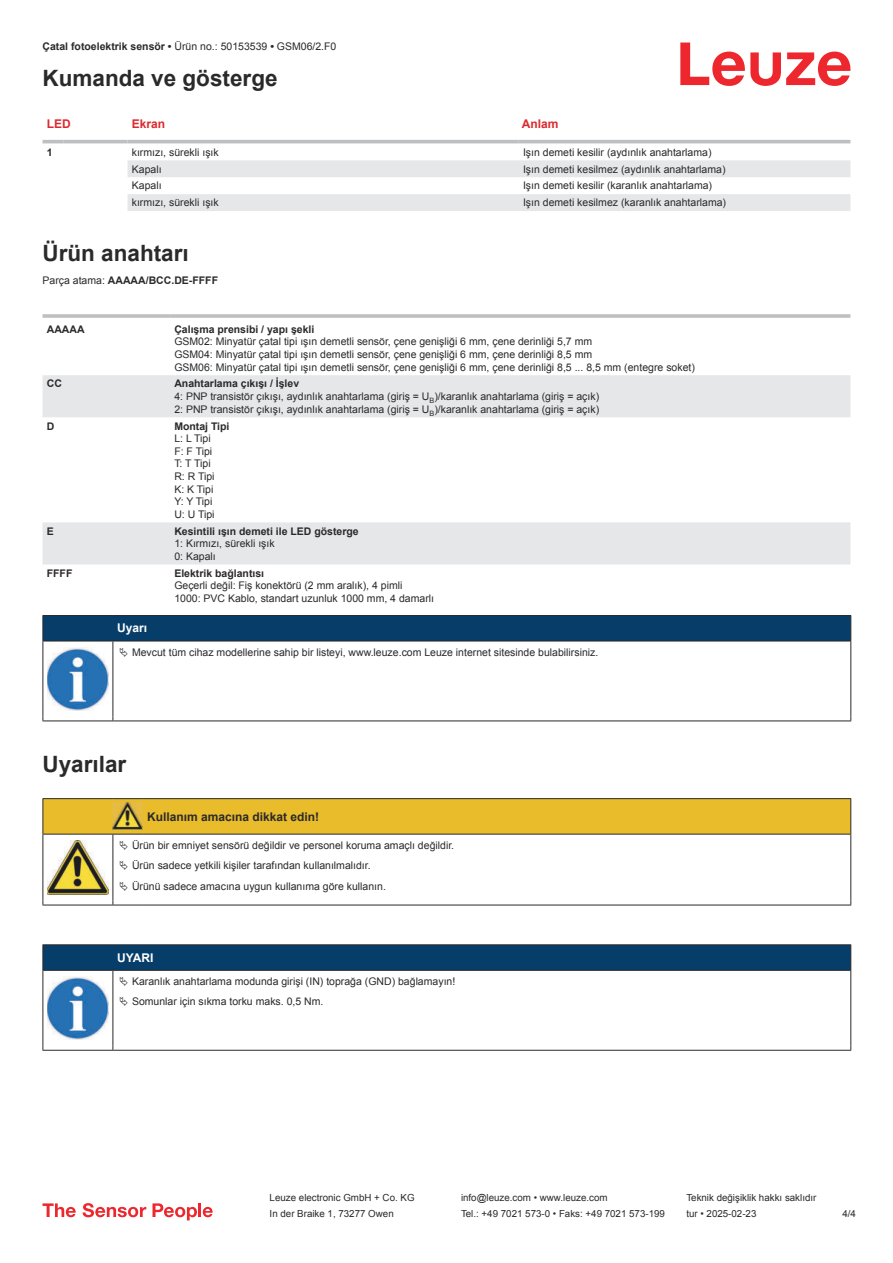
<style>
.page{position:relative;width:893px;height:1263px;background:#fff}
.page>*{position:absolute;margin:0;border:0;box-sizing:border-box;transform-origin:0 0}
.t1{font:700 22.5px "Arial";color:#2b292a}
.t2{font:700 12px "Arial";color:#2b292a}
.t3{font:700 12px "Arial";color:#db2a30}
.t4{font:700 12px "Arial";color:#fff}
.t5{font:10.5px/12.6px "Arial";color:#2b292a}
.t6{font:700 10.5px "Arial";color:#2b292a}
.t7{font:9.75px "Arial";color:#2b292a}
.s1{font-weight:700}
.s2{font-weight:400}
</style>
<div class="page">
<svg style="left:680px;top:43px;width:170px;height:43px"></svg>
<svg style="left:43px;top:143px;width:807px;height:68px"></svg>
<svg style="left:128px;top:160px;width:722px;height:51px"></svg>
<hr style="left:43px;top:140px;width:21px;height:3px;background:#bdbfc1">
<hr style="left:64px;top:140px;width:64px;height:3px;background:#bdbfc1">
<hr style="left:128px;top:140px;width:391px;height:3px;background:#bdbfc1">
<hr style="left:519px;top:140px;width:331px;height:3px;background:#bdbfc1">
<svg style="left:43px;top:375px;width:807px;height:189px"></svg>
<hr style="left:43px;top:314px;width:127px;height:4px;background:#bdbfc1">
<hr style="left:170px;top:314px;width:680px;height:4px;background:#c5c7c9">
<svg style="left:43px;top:1203px;width:33px;height:14px"></svg>
<svg style="left:83px;top:1203px;width:63px;height:14px"></svg>
<svg style="left:153px;top:1203px;width:44px;height:17px"></svg>
<hr style="left:198px;top:1203px;width:3px;height:14px;background:#ed272d">
<svg style="left:203px;top:1207px;width:10px;height:10px"></svg>
<hr style="left:43px;top:641px;width:70px;height:1px;background:#2b292a">
<svg style="left:43px;top:615px;width:808px;height:26px;background:#083b65"></svg>
<hr style="left:113px;top:641px;width:738px;height:1px;background:#2b292a">
<hr style="left:43px;top:641px;width:1px;height:75px;background:#2b292a">
<hr style="left:113px;top:641px;width:1px;height:75px;background:#2b292a">
<hr style="left:850px;top:641px;width:1px;height:75px;background:#2b292a">
<hr style="left:43px;top:720px;width:70px;height:1px;background:#2b292a">
<hr style="left:113px;top:720px;width:738px;height:1px;background:#2b292a">
<img style="left:47px;top:647px;width:61px;height:63px">
<hr style="left:43px;top:798px;width:70px;height:1px;background:#2b292a">
<hr style="left:113px;top:798px;width:30px;height:1px;background:#2b292a">
<hr style="left:143px;top:798px;width:708px;height:1px;background:#2b292a">
<hr style="left:43px;top:905px;width:70px;height:1px;background:#2b292a">
<hr style="left:113px;top:905px;width:30px;height:1px;background:#2b292a">
<hr style="left:143px;top:905px;width:708px;height:1px;background:#2b292a">
<svg style="left:44px;top:1012px;width:806px;height:38px"></svg>
<hr style="left:43px;top:944px;width:70px;height:1px;background:#2b292a">
<hr style="left:113px;top:944px;width:738px;height:1px;background:#2b292a">
<hr style="left:43px;top:971px;width:1px;height:75px;background:#2b292a">
<hr style="left:113px;top:971px;width:1px;height:75px;background:#2b292a">
<hr style="left:850px;top:971px;width:1px;height:75px;background:#2b292a">
<hr style="left:43px;top:1050px;width:70px;height:1px;background:#2b292a">
<hr style="left:113px;top:1050px;width:738px;height:1px;background:#2b292a">
<img style="left:47px;top:1012px;width:61px;height:27px">
<svg style="left:43px;top:799px;width:808px;height:106px"></svg>
<svg style="left:43px;top:945px;width:808px;height:67px"></svg>
<p class="t5" style="left:43px;top:41px;width:295px"><span class="s1">Çatal fotoelektrik sensör •</span> Ürün no.: 50153539 <span class="s1">•</span> GSM06/2.F0</p>
<h1 class="t1" style="left:43px;top:70px;width:237px">Kumanda ve gösterge</h1>
<p class="t3" style="left:47px;top:119px;width:25px">LED</p>
<p class="t3" style="left:132px;top:119px;width:35px">Ekran</p>
<p class="t3" style="left:522px;top:119px;width:38px">Anlam</p>
<p class="t6" style="left:47px;top:145px;width:7px">1</p>
<p class="t5" style="left:132px;top:146px;width:88px">kırmızı, sürekli ışık</p>
<p class="t5" style="left:523px;top:146px;width:190px">Işın demeti kesilir (aydınlık anahtarlama)</p>
<p class="t5" style="left:132px;top:162px;width:31px">Kapalı</p>
<p class="t5" style="left:523px;top:162px;width:204px">Işın demeti kesilmez (aydınlık anahtarlama)</p>
<p class="t5" style="left:132px;top:179px;width:31px">Kapalı</p>
<p class="t5" style="left:523px;top:179px;width:191px">Işın demeti kesilir (karanlık anahtarlama)</p>
<p class="t5" style="left:132px;top:196px;width:88px">kırmızı, sürekli ışık</p>
<p class="t5" style="left:523px;top:196px;width:205px">Işın demeti kesilmez (karanlık anahtarlama)</p>
<h1 class="t1" style="left:43px;top:237px;width:148px">Ürün anahtarı</h1>
<p class="t6" style="left:43px;top:273px;width:177px"><span class="s2">Parça atama:</span> AAAAA/BCC.DE-FFFF</p>
<p class="t6" style="left:47px;top:325px;width:39px">AAAAA</p>
<p class="t6" style="left:174px;top:322px;width:142px">Çalışma prensibi / yapı şekli</p>
<p class="t5" style="left:174px;top:335px;width:522px">GSM02: Minyatür çatal tipi ışın demetli sensör, çene genişliği 6 mm, çene derinliği 5,7 mm<br>GSM04: Minyatür çatal tipi ışın demetli sensör, çene genişliği 6 mm, çene derinliği 8,5 mm<br>GSM06: Minyatür çatal tipi ışın demetli sensör, çene genişliği 6 mm, çene derinliği 8,5 ... 8,5 mm (entegre soket)</p>
<p class="t6" style="left:47px;top:380px;width:17px">CC</p>
<p class="t5" style="left:174px;top:377px;width:426px"><span class="s1">Anahtarlama çıkışı / İşlev<br></span>4: PNP transistör çıkışı, aydınlık anahtarlama (giriş = U<sub>B</sub>)/karanlık anahtarlama (giriş = açık)<br>2: PNP transistör çıkışı, aydınlık anahtarlama (giriş = U<sub>B</sub>)/karanlık anahtarlama (giriş = açık)</p>
<p class="t6" style="left:47px;top:422px;width:9px">D</p>
<p class="t6" style="left:174px;top:422px;width:57px">Montaj Tipi</p>
<p class="t5" style="left:174px;top:433px;width:42px">L: L Tipi<br>F: F Tipi<br>T: T Tipi<br>R: R Tipi<br>K: K Tipi<br>Y: Y Tipi<br>U: U Tipi</p>
<p class="t6" style="left:47px;top:527px;width:9px">E</p>
<p class="t6" style="left:174px;top:523px;width:186px">Kesintili ışın demeti ile LED gösterge</p>
<p class="t5" style="left:174px;top:537px;width:102px">1: Kırmızı, sürekli ışık<br>0: Kapalı</p>
<p class="t6" style="left:47px;top:569px;width:27px">FFFF</p>
<p class="t6" style="left:174px;top:566px;width:91px">Elektrik bağlantısı</p>
<p class="t5" style="left:174px;top:579px;width:261px">Geçerli değil: Fiş konektörü (2 mm aralık), 4 pimli<br>1000: PVC Kablo, standart uzunluk 1000 mm, 4 damarlı</p>
<p class="t4" style="left:117px;top:620px;width:32px">Uyarı</p>
<p class="t5" style="left:132px;top:646px;width:468px">Mevcut tüm cihaz modellerine sahip bir listeyi, www.leuze.com Leuze internet sitesinde bulabilirsiniz.</p>
<h1 class="t1" style="left:43px;top:748px;width:85px">Uyarılar</h1>
<p class="t2" style="left:147px;top:808px;width:174px">Kullanım amacına dikkat edin!</p>
<p class="t5" style="left:132px;top:835px;width:324px;line-height:20.2px">Ürün bir emniyet sensörü değildir ve personel koruma amaçlı değildir.<br>Ürün sadece yetkili kişiler tarafından kullanılmalıdır.<br>Ürünü sadece amacına uygun kullanıma göre kullanın.</p>
<p class="t4" style="left:117px;top:953px;width:38px">UYARI</p>
<p class="t5" style="left:132px;top:971px;width:325px;line-height:20.2px">Karanlık anahtarlama modunda girişi (IN) toprağa (GND) bağlamayın!<br>Somunlar için sıkma torku maks. 0,5 Nm.</p>
<p class="t7" style="left:270px;top:1191px;width:146px">Leuze electronic GmbH + Co. KG</p>
<p class="t7" style="left:461px;top:1191px;width:148px">info@leuze.com • www.leuze.com</p>
<p class="t7" style="left:686px;top:1191px;width:132px">Teknik değişiklik hakkı saklıdır</p>
<p class="t7" style="left:270px;top:1207px;width:126px">In der Braike 1, 73277 Owen</p>
<p class="t7" style="left:461px;top:1207px;width:205px">Tel.: +49 7021 573-0 • Faks: +49 7021 573-199</p>
<p class="t7" style="left:686px;top:1207px;width:72px">tur • 2025-02-23</p>
<p class="t7" style="left:842px;top:1207px;width:15px">4 /4</p>
</div>
